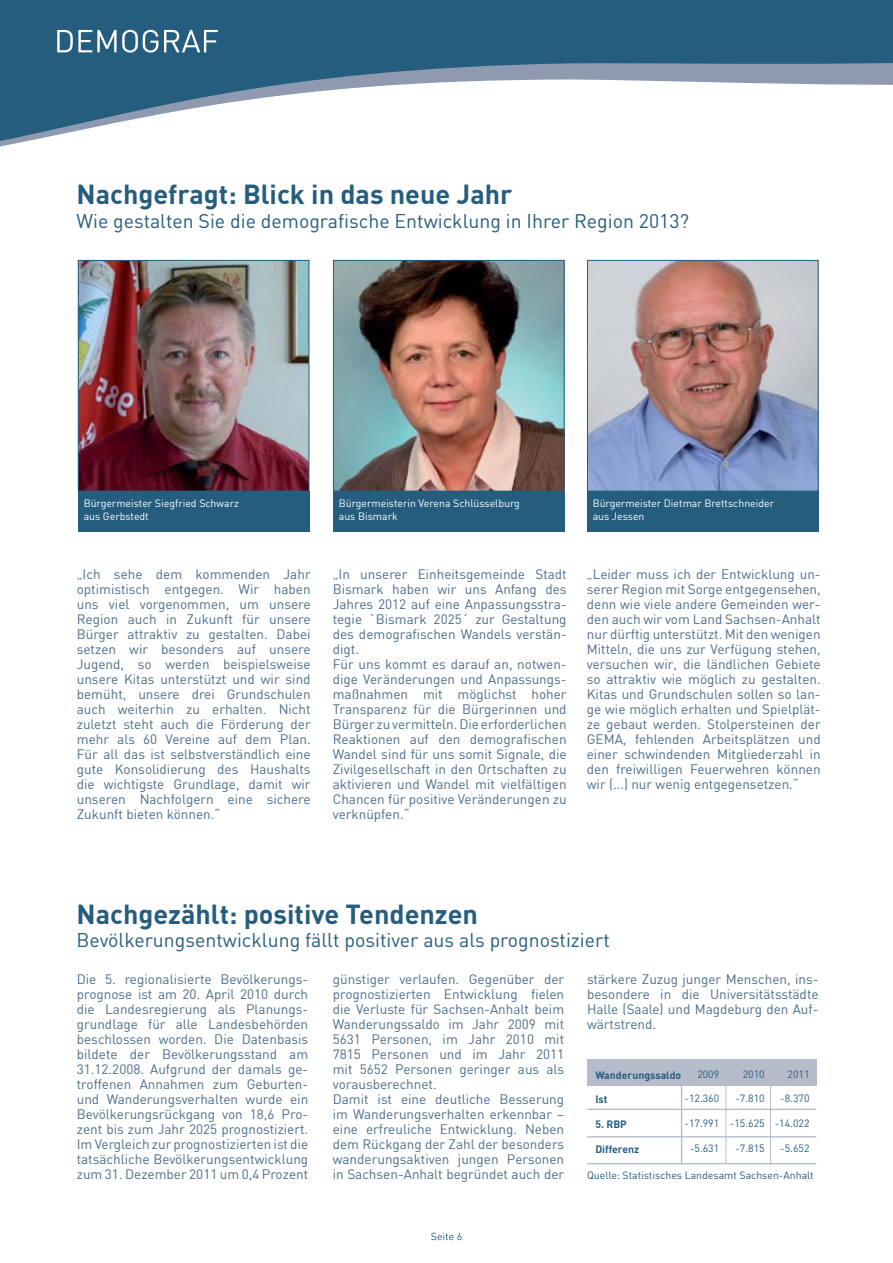
<style>
.page{position:relative;width:893px;height:1263px;background:#fff}
.page>*{position:absolute;margin:0;border:0;box-sizing:border-box;transform-origin:0 0}
.t1{font:700 27px "DIN";color:#255d7f}
.t2{font:19.5px "DIN";color:#255d7f}
.t3{font:13.5px/15px "DIN";color:#4b6c8b;text-align:justify}
.t4{font:10.5px/12.6px "DIN";color:#fff}
.t5{font:10.5px "DIN";color:#255d7f}
.t6{font:700 10.5px "DIN";color:#255d7f}
</style>
<div class="page">
<svg style="left:0;top:0;width:90px;height:147px"></svg>
<svg style="left:1px;top:0;width:892px;height:128px"></svg>
<svg style="left:431px;top:1232px;width:31px;height:8px"></svg>
<svg style="left:57px;top:30px;width:161px;height:23px"></svg>
<div style="left:587px;top:1059px;width:229px;height:27px;background:#b7bccb"></div>
<img style="left:335px;top:262px;width:227px;height:227px">
<div style="left:333px;top:260px;width:231px;height:231px;border:1px solid #255d7f"></div>
<div style="left:333px;top:491px;width:231px;height:41px;background:#255d7f"></div>
<img style="left:80px;top:262px;width:227px;height:227px">
<div style="left:78px;top:260px;width:231px;height:231px;border:1px solid #255d7f"></div>
<div style="left:78px;top:491px;width:231px;height:41px;background:#255d7f"></div>
<img style="left:589px;top:262px;width:227px;height:227px">
<div style="left:587px;top:260px;width:231px;height:231px;border:1px solid #255d7f"></div>
<div style="left:587px;top:491px;width:231px;height:41px;background:#255d7f"></div>
<hr style="left:587px;top:1109px;width:229px;height:1px;background:#b7bccb">
<hr style="left:587px;top:1136px;width:229px;height:1px;background:#b7bccb">
<hr style="left:587px;top:1163px;width:229px;height:1px;background:#b7bccb">
<hr style="left:681px;top:1085px;width:1px;height:80px;background:#b7bccb">
<hr style="left:726px;top:1084px;width:1px;height:79px;background:#b7bccb">
<hr style="left:770px;top:1085px;width:1px;height:80px;background:#b7bccb">
<h1 class="t1" style="left:77px;top:177px;width:437px">Nachgefragt: Blick in das neue Jahr</h1>
<h2 class="t2" style="left:77px;top:209px;width:614px">Wie gestalten Sie die demografische Entwicklung in Ihrer Region 2013?</h2>
<p class="t4" style="left:84px;top:497px;width:157px">Bürgermeister Siegfried Schwarz aus Gerbstedt</p>
<p class="t4" style="left:593px;top:497px;width:183px">Bürgermeister Dietmar Brettschneider aus Jessen</p>
<p class="t4" style="left:339px;top:497px;width:182px">Bürgermeisterin Verena Schlüsselburg aus Bismark</p>
<p class="t3" style="left:77px;top:566px;width:235px">„Ich sehe dem kommenden Jahr optimistisch entgegen. Wir haben uns viel vorgenommen, um unsere Region auch in Zukunft für unsere Bürger attraktiv zu gestalten. Dabei setzen wir besonders auf unsere Jugend, so werden beispielsweise unsere Kitas unterstützt und wir sind bemüht, unsere drei Grundschulen auch weiterhin zu erhalten. Nicht zuletzt steht auch die Förderung der mehr als 60 Vereine auf dem Plan.<br>Für all das ist selbstverständlich eine gute Konsolidierung des Haushalts die wichtigste Grundlage, damit wir unseren Nachfolgern eine sichere Zukunft bieten können.“</p>
<p class="t3" style="left:333px;top:567px;width:235px;text-align:left">„In unserer Einheitsgemeinde Stadt Bismark haben wir uns Anfang des Jahres 2012 auf eine Anpassungsstra&shy;tegie `Bismark 2025´ zur Gestaltung des demografischen Wandels verstän&shy;digt.<br>Für uns kommt es darauf an, notwen&shy;dige Veränderungen und Anpassungs&shy;maßnahmen mit möglichst hoher Transparenz für die Bürgerinnen und Bürger zu vermitteln. Die erforderlichen Reaktionen auf den demografischen Wandel sind für uns somit Signale, die Zivilgesellschaft in den Ortschaften zu aktivieren und Wandel mit vielfältigen Chancen für positive Veränderungen zu verknüpfen.“</p>
<p class="t3" style="left:587px;top:566px;width:235px">„Leider muss ich der Entwicklung un&shy;serer Region mit Sorge entgegensehen, denn wie viele andere Gemeinden wer&shy;den auch wir vom Land Sachsen-Anhalt nur dürftig unterstützt. Mit den wenigen Mitteln, die uns zur Verfügung stehen, versuchen wir, die ländlichen Gebiete so attraktiv wie möglich zu gestalten.<br>Kitas und Grundschulen sollen so lan&shy;ge wie möglich erhalten und Spielplät&shy;ze gebaut werden. Stolpersteinen der GEMA, fehlenden Arbeitsplätzen und einer schwindenden Mitgliederzahl in den freiwilligen Feuerwehren können wir (...) nur wenig entgegensetzen.“</p>
<h1 class="t1" style="left:77px;top:896px;width:403px">Nachgezählt: positive Tendenzen</h1>
<h2 class="t2" style="left:77px;top:928px;width:535px">Bevölkerungsentwicklung fällt positiver aus als prognostiziert</h2>
<p class="t3" style="left:77px;top:971px;width:233px">Die 5. regionalisierte Bevölkerungs&shy;prognose ist am 20. April 2010 durch die Landesregierung als Planungs&shy;grundlage für alle Landesbehörden beschlossen worden. Die Datenbasis bildete der Bevölkerungsstand am 31.12.2008. Aufgrund der damals ge&shy;troffenen Annahmen zum Geburten&shy;und Wanderungsverhalten wurde ein Bevölkerungsrückgang von 18,6 Pro&shy;zent bis zum Jahr 2025 prognostiziert.<br>Im Vergleich zur prognostizierten ist die tatsächliche Bevölkerungsentwicklung zum 31. Dezember 2011 um 0,4 Prozent</p>
<p class="t3" style="left:333px;top:971px;width:233px;text-align:left">günstiger verlaufen. Gegenüber der prognostizierten Entwicklung fielen die Verluste für Sachsen-Anhalt beim Wanderungssaldo im Jahr 2009 mit 5631 Personen, im Jahr 2010 mit 7815 Personen und im Jahr 2011 mit 5652 Personen geringer aus als vorausberechnet.<br>Damit ist eine deutliche Besserung im Wanderungsverhalten erkennbar – eine erfreuliche Entwicklung. Neben dem Rückgang der Zahl der besonders wanderungsaktiven jungen Personen in Sachsen-Anhalt begründet auch der</p>
<p class="t3" style="left:587px;top:971px;width:233px">stärkere Zuzug junger Menschen, ins&shy;besondere in die Universitätsstädte Halle (Saale) und Magdeburg den Auf&shy;wärtstrend.</p>
<p class="t5" style="left:788px;top:1067px;width:23px">2011</p>
<p class="t5" style="left:780px;top:1092px;width:31px">-8.370</p>
<p class="t5" style="left:775px;top:1116px;width:36px">-14.022</p>
<p class="t5" style="left:780px;top:1141px;width:31px">-5.652</p>
<p class="t5" style="left:743px;top:1067px;width:23px">2010</p>
<p class="t5" style="left:735px;top:1092px;width:31px">-7.810</p>
<p class="t5" style="left:730px;top:1117px;width:36px">-15.625</p>
<p class="t5" style="left:735px;top:1141px;width:31px">-7.815</p>
<p class="t5" style="left:697px;top:1067px;width:23px">2009</p>
<p class="t5" style="left:685px;top:1092px;width:36px">-12.360</p>
<p class="t5" style="left:685px;top:1117px;width:36px">-17.991</p>
<p class="t5" style="left:690px;top:1141px;width:31px">-5.631</p>
<p class="t5" style="left:587px;top:1168px;width:228px">Quelle: Statistisches Landesamt Sachsen-Anhalt</p>
<p class="t6" style="left:595px;top:1068px;width:87px">Wanderungssaldo</p>
<p class="t6" style="left:595px;top:1093px;width:14px">Ist</p>
<p class="t6" style="left:595px;top:1117px;width:33px">5. RBP</p>
<p class="t6" style="left:595px;top:1142px;width:45px">Differenz</p>
</div>
